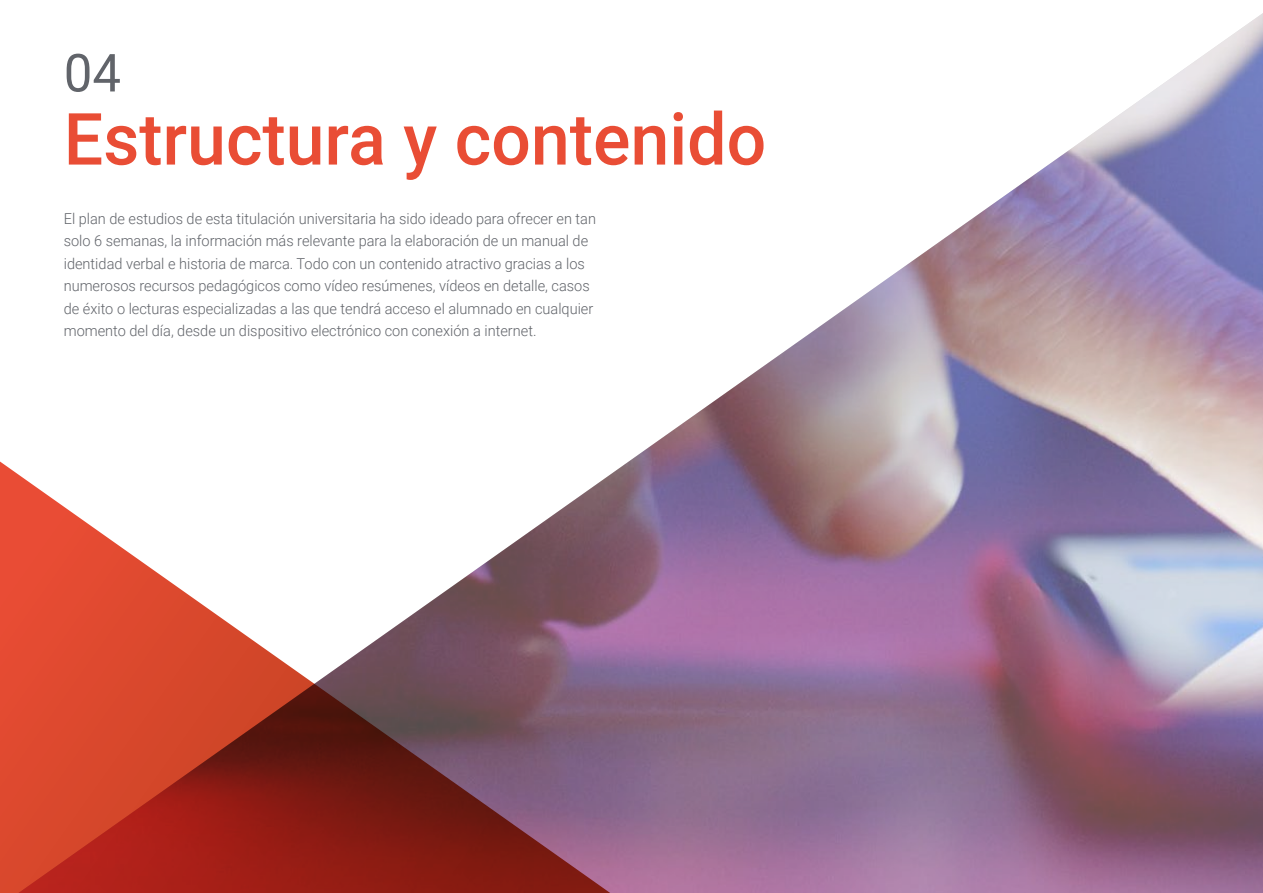
<style>
.page{position:relative;width:1263px;height:893px;background:#fff}
.page>*{position:absolute;margin:0;border:0;box-sizing:border-box;transform-origin:0 0}
.t1{font:500 72px "Roboto";color:#e94d35}
.t2{font:52.5px "Roboto";color:#61646a}
.t3{font:300 15px/22.5px "Roboto";color:#61646a}
</style>
<div class="page">
<img style="left:640px;top:13px;width:623px;height:880px">
<svg style="left:0;top:453px;width:640px;height:440px"></svg>
<h2 class="t2" style="left:64px;top:36px;width:59px">04</h2>
<h1 class="t1" style="left:64px;top:89px;width:704px">Estructura y contenido</h1>
<p class="t3" style="left:64px;top:207px;width:534px">El plan de estudios de esta titulación universitaria ha sido ideado para ofrecer en tan solo 6 semanas, la información más relevante para la elaboración de un manual de identidad verbal e historia de marca. Todo con un contenido atractivo gracias a los numerosos recursos pedagógicos como vídeo resúmenes, vídeos en detalle, casos de éxito o lecturas especializadas a las que tendrá acceso el alumnado en cualquier momento del día, desde un dispositivo electrónico con conexión a internet.</p>
</div>
